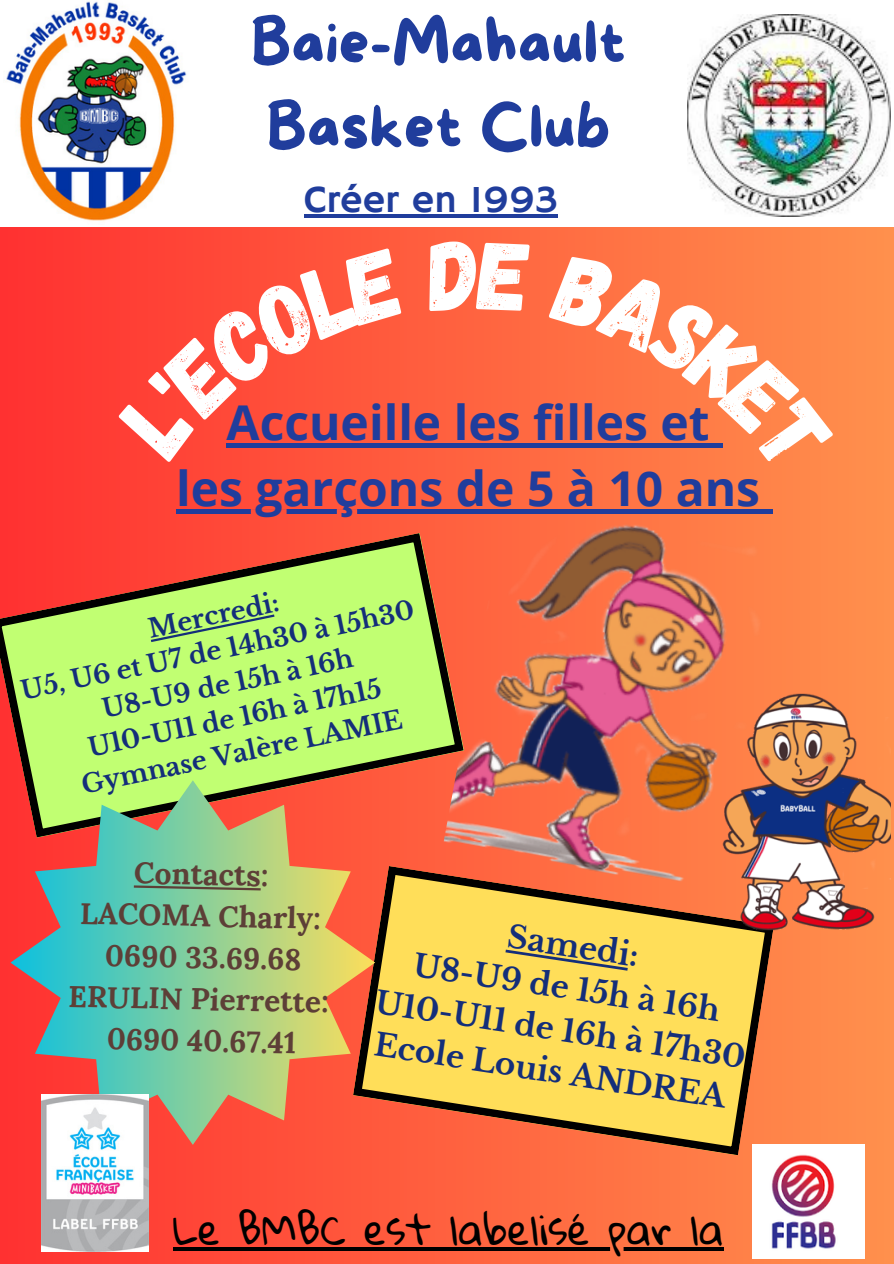
<style>
.page{position:relative;width:894px;height:1264px;background:#fff}
.page>*{position:absolute;margin:0;border:0;box-sizing:border-box;transform-origin:0 0}
.t1{font:60.45px/84.3px "More Sugar";color:#203d9c}
.t2{font:700 48px "Open Sans";color:#203d9c}
.t3{font:40.5px "Gloria Hallelujah";color:#000}
.t4{font:39px "Hammersmith One";color:#203d9c}
.t5{font:700 30.9px/42.5px "Libre Baskerville";color:#142e7a}
.t6{font:700 29.85px/41.7px "Lora";color:#5d3f37;text-align:center}
.t7{font:700 25.5px "Libre Baskerville";color:#142e7a}
</style>
<div class="page">
<div style="left:0;top:0;width:893px;height:1263px;background:linear-gradient(to right,#fe3232,#fd9250)"></div>
<div style="left:0;top:0;width:893px;height:226px;background:#fff"></div>
<img style="left:6px;top:1px;width:181px;height:220px">
<img style="left:687px;top:14px;width:203px;height:203px">
<img style="left:427px;top:450px;width:362px;height:529px">
<svg style="left:0;top:533px;width:463px;height:304px;background:#c5bd5b"></svg>
<svg style="left:353px;top:866px;width:420px;height:289px;background:#ecb64e"></svg>
<img style="left:752px;top:1144px;width:111px;height:114px">
<svg style="left:151px;top:614px;width:123px;height:28px;background:#b2ed72"></svg>
<svg style="left:10px;top:780px;width:365px;height:364px;background:#ac9f75"></svg>
<img style="left:42px;top:1094px;width:107px;height:157px">
<img style="left:711px;top:694px;width:178px;height:236px">
<hr style="left:304px;top:214px;width:253px;height:4px;background:#203d9c">
<div style="left:226px;top:443px;width:483px;height:5px;background:#203d9c"></div>
<div style="left:176px;top:509px;width:584px;height:5px;background:#203d9c"></div>
<div style="left:760px;top:509px;width:12px;height:5px;background:#203d9c"></div>
<svg style="left:173px;top:1246px;width:551px;height:4px;background:#441a10"></svg>
<svg style="left:134px;top:885px;width:126px;height:5px"></svg>
<svg style="left:505px;top:949px;width:122px;height:21px;background:#e0c65d"></svg>
<svg style="left:115px;top:247px;width:289px;height:215px;background:#fb4c3a"></svg>
<div style="left:427px;top:239px;width:102px;height:74px;background:#ff6440"></div>
<svg style="left:548px;top:251px;width:286px;height:225px;background:#fb7947"></svg>
<p class="t1" style="left:250px;top:4px;width:377px">Baie-Mahault<br>Basket Club</p>
<p class="t4" style="left:304px;top:177px;width:255px">Créer en 1993</p>
<h2 class="t2" style="left:226px;top:388px;width:484px">Accueille les filles et</h2>
<h2 class="t2" style="left:176px;top:455px;width:585px">les garçons de 5 à 10 ans</h2>
<h1 class="t7" style="left:145px;top:614px;width:134px;rotate:-12deg">Mercredi:</h1>
<h3 class="t7" style="left:18px;top:676px;width:402px;rotate:-12deg">U5, U6 et U7 de 14h30 à 15h30</h3>
<p class="t7" style="left:100px;top:695px;width:257px;rotate:-12deg">U8-U9 de 15h à 16h</p>
<p class="t7" style="left:85px;top:733px;width:300px;rotate:-12deg">U10-U11 de 16h à 17h15</p>
<p class="t7" style="left:79px;top:770px;width:328px;rotate:-12deg">Gymnase Valère LAMIE</p>
<p class="t6" style="left:71px;top:850px;width:262px;rotate:1deg">Contacts:<br>LACOMA Charly:<br>0690 33.69.68<br>ERULIN Pierrette:<br>0690 40.67.41</p>
<p class="t5" style="left:511px;top:914px;width:133px;rotate:9deg">Samedi:</p>
<p class="t5" style="left:379px;top:979px;width:375px;rotate:9deg">U10-U11 de 16h à 17h30<br>Ecole Louis ANDREA</p>
<p class="t5" style="left:417px;top:942px;width:311px;rotate:9deg">U8-U9 de 15h à 16h</p>
<h3 class="t3" style="left:173px;top:1206px;width:551px">Le BMBC est labelisé par la</h3>
</div>
